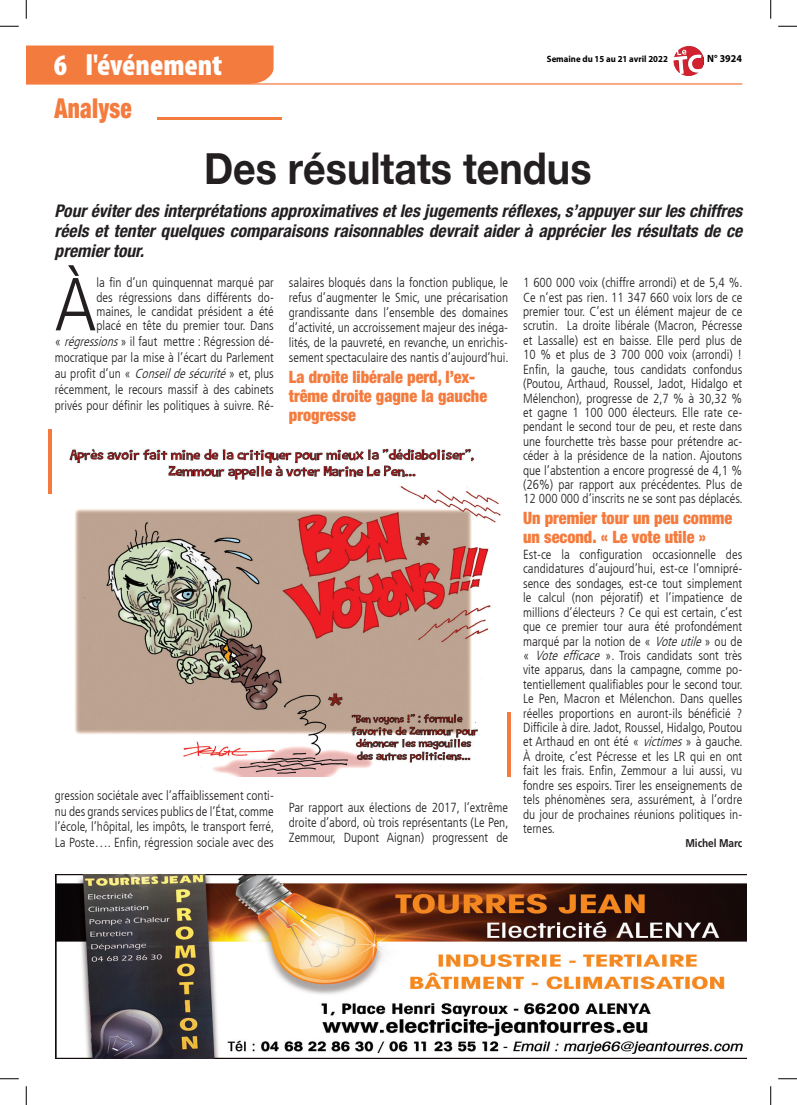
<style>
.page{position:relative;width:797px;height:1105px;background:#fff}
.page>*{position:absolute;margin:0;border:0;box-sizing:border-box;transform-origin:0 0}
._6_-_TEXTE{font:300 condensed 74.88px "Frutiger LT";color:#231f20}
._3_-_TITRE{font:700 43.75px "Helvetica Neue";color:#231f20;scale:.9 1}
.t1{font:900 condensed 30px "Myriad Pro";color:#fff}
._2_-_SURTITRE{font:900 condensed 27.5px "Helvetica Neue";letter-spacing:.01em;color:#f47b3e;scale:.85 1}
._5_-_CHAPO{font:italic 700 condensed 17.5px/20px "Helvetica Neue LT Std";color:#231f20;text-align:justify}
._7_-_INTERTITRE{font:900 condensed 17px/19.2px "Helvetica Neue";color:#f47b3e;scale:.95 1}
._6_-_TEXTE-2{font:300 condensed 13.12px/14.4px "Frutiger LT";color:#231f20;text-align:justify}
._8_-_SIGNATURE{font:700 11.25px "Frutiger LT Std";letter-spacing:-.01em;color:#231f20;scale:.9 1}
.t2{font:700 10.5px "Myriad Pro";color:#000;scale:.95 1}
.t3{font:700 9.12px "Myriad Pro";color:#000;scale:.95 1}
.s1{font-style:italic}
</style>
<div class="page">
<img style="left:673px;top:46px;width:30px;height:29px">
<div style="left:26px;top:46px;width:248px;height:37px;background:#f47b3e"></div>
<hr style="left:26px;top:83px;width:716px;height:2px;background:#f47b3e">
<hr style="left:157px;top:117px;width:125px;height:3px;background:#f47b3e">
<img style="left:69px;top:448px;width:432px;height:328px">
<hr style="left:507px;top:712px;width:4px;height:64px;background:#f47b3e">
<hr style="left:48px;top:429px;width:4px;height:65px;background:#f47b3e">
<img style="left:55px;top:874px;width:691px;height:184px">
<svg style="left:0;top:25px;width:19px;height:2px"></svg>
<svg style="left:778px;top:25px;width:19px;height:2px"></svg>
<svg style="left:0;top:1078px;width:19px;height:1px"></svg>
<svg style="left:778px;top:1078px;width:19px;height:1px"></svg>
<svg style="left:25px;top:0;width:2px;height:19px"></svg>
<svg style="left:25px;top:1086px;width:2px;height:19px"></svg>
<svg style="left:770px;top:0;width:1px;height:19px"></svg>
<svg style="left:770px;top:1086px;width:1px;height:19px"></svg>
<p class="t1" style="left:54px;top:45px;width:15px">6</p>
<p class="t1" style="left:86px;top:46px;width:138px">l'événement</p>
<p class="_2_-_SURTITRE" style="left:55px;top:92px;width:92px">Analyse</p>
<p class="_3_-_TITRE" style="left:204px;top:142px;width:432px">Des résultats tendus</p>
<p class="_5_-_CHAPO" style="left:55px;top:201px;width:689px">Pour éviter des interprétations approximatives et les jugements réflexes, s’appuyer sur les chiffres réels et tenter quelques comparaisons raisonnables devrait aider à apprécier les résultats de ce premier tour.</p>
<p class="_6_-_TEXTE" style="left:55px;top:262px;width:43px">À</p>
<p class="_6_-_TEXTE-2" style="left:96px;top:276px;width:179px">la fin d’un quinquennat marqué par des régressions dans différents do&shy;maines, le candidat président a été placé en tête du premier tour. Dans</p>
<p class="_6_-_TEXTE-2" style="left:55px;top:334px;width:221px;line-height:15.9px">« <span class="s1">régressions</span>» il faut mettre : Régression dé&shy;mocratique par la mise à l’écart du Parlement a u p r o f i t d ’ u n « <span class="s1">Conseildesécurité</span>» e t , p l u s récemment, le recours massif à des cabinets privés pour définir les politiques à suivre. Ré-</p>
<p class="t3" style="left:547px;top:53px;width:129px">Semaine du 15 au 21 avril 2022</p>
<p class="t2" style="left:707px;top:52px;width:38px">N° 3924</p>
<p class="_6_-_TEXTE-2" style="left:289px;top:275px;width:221px;line-height:14.9px">salaires bloqués dans la fonction publique, le refus d’augmenter le Smic, une précarisation grandissante dans l’ensemble des domaines d’activité, un accroissement majeur des inéga&shy;lités, de la pauvreté, en revanche, un enrichis&shy;sement spectaculaire des nantis d’aujourd’hui.</p>
<p class="_7_-_INTERTITRE" style="left:289px;top:367px;width:210px">La droite libérale perd, l’ex&shy;trême droite gagne la gauche progresse</p>
<p class="_6_-_TEXTE-2" style="left:523px;top:276px;width:221px">1 600 000 voix (chiffre arrondi) et de 5,4 %.<br>Ce n’est pas rien. 11 347 660 voix lors de ce premier tour. C’est un élément majeur de ce scrutin. La droite libérale (Macron, Pécresse et Lassalle) est en baisse. Elle perd plus de 10 % et plus de 3 700 000 voix (arrondi) !<br>Enfin, la gauche, tous candidats confondus (Poutou, Arthaud, Roussel, Jadot, Hidalgo et Mélenchon), progresse de 2,7 % à 30,32 % et gagne 1 100 000 électeurs. Elle rate ce&shy;pendant le second tour de peu, et reste dans une fourchette très basse pour prétendre ac&shy;céder à la présidence de la nation. Ajoutons que l’abstention a encore progressé de 4,1 % (26%) par rapport aux précédentes. Plus de 12 000 000 d’inscrits ne se sont pas déplacés.</p>
<p class="_7_-_INTERTITRE" style="left:523px;top:508px;width:222px;line-height:18.8px">Un premier tour un peu comme un second. « Le vote utile »</p>
<p class="_6_-_TEXTE-2" style="left:523px;top:547px;width:221px">Est-ce la configuration occasionnelle des candidatures d’aujourd’hui, est-ce l’omnipré&shy;sence des sondages, est-ce tout simplement le calcul (non péjoratif) et l’impatience de millions d’électeurs ? Ce qui est certain, c’est que ce premier tour aura été profondément marqué par la notion de « <span class="s1">Voteutile</span>» ou de « <span class="s1">Vote efficace</span> ». Trois candidats sont très vite apparus, dans la campagne, comme po&shy;tentiellement qualifiables pour le second tour.<br>Le Pen, Macron et Mélenchon. Dans quelles réelles proportions en auront-ils bénéficié ?<br>Difficile à dire. Jadot, Roussel, Hidalgo, Poutou et Arthaud en ont été « <span class="s1">victimes</span>» à gauche.<br>À droite, c’est Pécresse et les LR qui en ont fait les frais. Enfin, Zemmour a lui aussi, vu fondre ses espoirs. Tirer les enseignements de tels phénomènes sera, assurément, à l’ordre du jour de prochaines réunions politiques in&shy;ternes.</p>
<p class="_8_-_SIGNATURE" style="left:685px;top:837px;width:65px">Michel Marc</p>
<p class="_6_-_TEXTE-2" style="left:55px;top:787px;width:221px;line-height:15.9px">gression sociétale avec l’affaiblissement conti&shy;nu des grands services publics de l’État, comme l’école, l’hôpital, les impôts, le transport ferré, La Poste…. Enfin, régression sociale avec des</p>
<p class="_6_-_TEXTE-2" style="left:289px;top:800px;width:221px;line-height:14.9px">Par rapport aux élections de 2017, l’extrême droite d’abord, où trois représentants (Le Pen, Zemmour, Dupont Aignan) progressent de</p>
</div>
